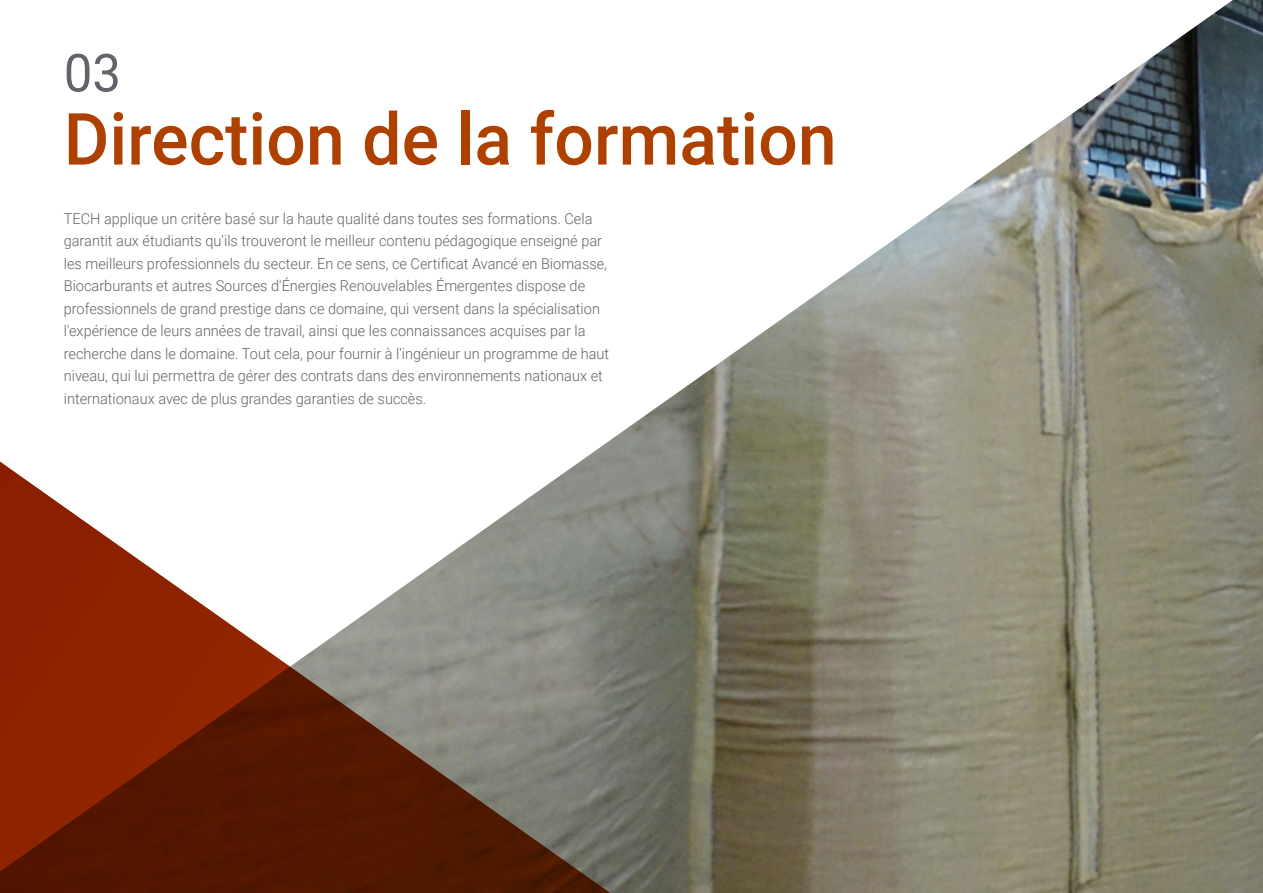
<style>
.page{position:relative;width:1263px;height:893px;background:#fff}
.page>*{position:absolute;margin:0;border:0;box-sizing:border-box;transform-origin:0 0}
.t1{font:500 72px "Roboto";color:#ae4000}
.t2{font:52.5px "Roboto";color:#61646a}
.t3{font:300 15px/22.5px "Roboto";color:#61646a}
</style>
<div class="page">
<img style="left:602px;top:0;width:661px;height:893px">
<svg style="left:0;top:446px;width:640px;height:447px"></svg>
<h2 class="t2" style="left:64px;top:36px;width:59px">03</h2>
<h1 class="t1" style="left:64px;top:89px;width:774px">Direction de la formation</h1>
<p class="t3" style="left:64px;top:207px;width:547px">TECH applique un critère basé sur la haute qualité dans toutes ses formations. Cela garantit aux étudiants qu'ils trouveront le meilleur contenu pédagogique enseigné par les meilleurs professionnels du secteur. En ce sens, ce Certificat Avancé en Biomasse, Biocarburants et autres Sources d'Énergies Renouvelables Émergentes dispose de professionnels de grand prestige dans ce domaine, qui versent dans la spécialisation l'expérience de leurs années de travail, ainsi que les connaissances acquises par la recherche dans le domaine. Tout cela, pour fournir à l'ingénieur un programme de haut niveau, qui lui permettra de gérer des contrats dans des environnements nationaux et internationaux avec de plus grandes garanties de succès.</p>
</div>
